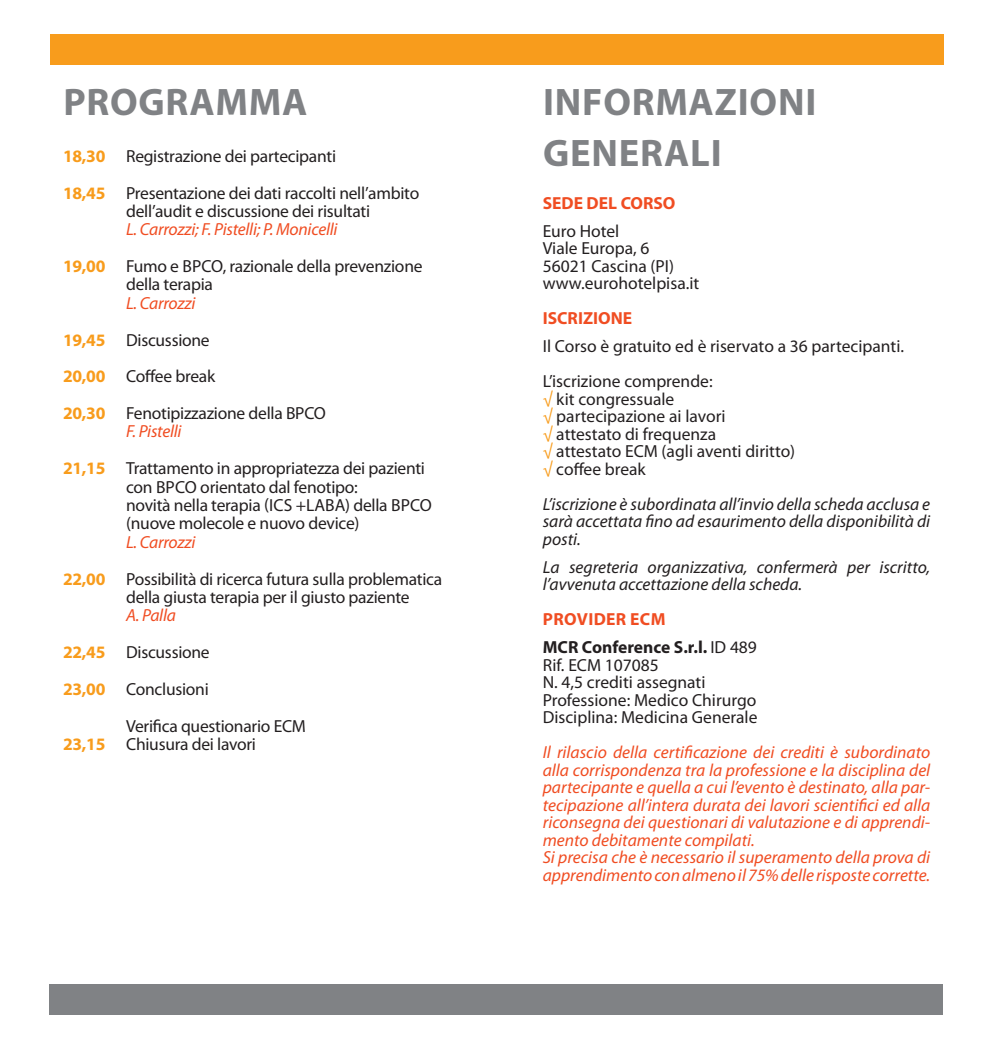
<style>
.page{position:relative;width:993px;height:1042px;background:#fff}
.page>*{position:absolute;margin:0;border:0;box-sizing:border-box;transform-origin:0 0}
.t1{font:700 38.5px "Myriad Pro";letter-spacing:.02em;color:#808285}
.t2{font:17.5px/18.4px "Myriad Pro";letter-spacing:-.015em;color:#231f20}
.t3{font:italic 17.5px/17.5px "Myriad Pro";color:#f04d22;text-align:justify}
.t4{font:italic 17.5px/17.5px "Myriad Pro";color:#231f20}
.t5{font:700 17.5px "Myriad Pro";color:#231f20}
.t6{font:700 17.5px "Myriad Pro";color:#f04d22}
.t7{font:700 17.5px "Myriad Pro";letter-spacing:.02em;color:#f04d22}
.s1{font-weight:700;color:#f89c1c}
.s2{color:#f89c1c}
.s3{font-weight:400}
</style>
<div class="page">
<div style="left:50px;top:984px;width:893px;height:30px;background:#808285"></div>
<div style="left:50px;top:34px;width:893px;height:30px;background:#f89c1c"></div>
<p class="t1" style="left:63px;top:77px;width:245px">PROGRAMMA</p>
<p class="t2" style="left:63px;top:146px;width:274px"><span class="s1">18,30</span> Registrazione dei partecipanti</p>
<p class="t2" style="left:126px;top:183px;width:294px;text-indent:-63px"><span class="s1">18,45</span> Presentazione dei dati raccolti nell’ambito dell’audit e discussione dei risultati</p>
<p class="t3" style="left:126px;top:220px;width:213px">L. Carrozzi; F. Pistelli; P. Monicelli</p>
<p class="t2" style="left:126px;top:257px;width:298px;text-indent:-63px"><span class="s1">19,00</span> Fumo e BPCO, razionale della prevenzione della terapia</p>
<p class="t3" style="left:126px;top:294px;width:71px">L. Carrozzi</p>
<p class="t2" style="left:63px;top:330px;width:148px"><span class="s1">19,45</span> Discussione</p>
<p class="t2" style="left:63px;top:367px;width:154px"><span class="s1">20,00</span> Coffee break</p>
<p class="t2" style="left:63px;top:404px;width:264px"><span class="s1">20,30</span> Fenotipizzazione della BPCO</p>
<p class="t3" style="left:126px;top:422px;width:57px">F. Pistelli</p>
<p class="t2" style="left:63px;top:459px;width:363px;text-align:center"><span class="s1">21,15</span> Trattamento in appropriatezza dei pazienti con BPCO orientato dal fenotipo:</p>
<p class="t2" style="left:126px;top:496px;width:307px">novità nella terapia (ICS +LABA) della BPCO (nuove molecole e nuovo device)</p>
<p class="t3" style="left:126px;top:533px;width:71px">L. Carrozzi</p>
<p class="t2" style="left:126px;top:569px;width:317px;text-indent:-63px"><span class="s1">22,00</span> Possibilità di ricerca futura sulla problematica della giusta terapia per il giusto paziente</p>
<p class="t3" style="left:126px;top:606px;width:51px">A. Palla</p>
<p class="t2" style="left:63px;top:643px;width:148px"><span class="s1">22,45</span> Discussione</p>
<p class="t2" style="left:63px;top:679px;width:147px"><span class="s1">23,00</span> Conclusioni</p>
<p class="t2" style="left:126px;top:716px;width:181px">Verifica questionario ECM</p>
<p class="t2" style="left:63px;top:734px;width:194px"><span class="s1">23,15</span> Chiusura dei lavori</p>
<p class="t1" style="left:543px;top:77px;width:275px">INFORMAZIONI</p>
<p class="t1" style="left:543px;top:128px;width:180px">GENERALI</p>
<p class="t6" style="left:542px;top:191px;width:134px">SEDE DEL CORSO</p>
<p class="t2" style="left:542px;top:221px;width:78px">Euro Hotel</p>
<p class="t2" style="left:542px;top:239px;width:108px">Viale Europa, 6</p>
<p class="t2" style="left:542px;top:256px;width:133px">56021 Cascina (PI)</p>
<p class="t2" style="left:542px;top:274px;width:158px">www.eurohotelpisa.it</p>
<p class="t6" style="left:542px;top:307px;width:91px">ISCRIZIONE</p>
<p class="t2" style="left:542px;top:337px;width:362px">Il Corso è gratuito ed è riservato a 36 partecipanti.</p>
<p class="t2" style="left:542px;top:372px;width:171px">L’iscrizione comprende:</p>
<p class="t2" style="left:542px;top:389px;width:133px"><span class="s2">√</span> kit congressuale</p>
<p class="t2" style="left:542px;top:407px;width:184px"><span class="s2">√</span> partecipazione ai lavori</p>
<p class="t2" style="left:542px;top:424px;width:175px"><span class="s2">√</span> attestato di frequenza</p>
<p class="t2" style="left:542px;top:442px;width:254px"><span class="s2">√</span> attestato ECM (agli aventi diritto)</p>
<p class="t2" style="left:542px;top:459px;width:105px"><span class="s2">√</span> coffee break</p>
<p class="t4" style="left:542px;top:495px;width:389px">L’iscrizione è subordinata all’invio della scheda acclusa e</p>
<p class="t4" style="left:542px;top:512px;width:389px">sarà accettata fino ad esaurimento della disponibilità di posti.</p>
<p class="t4" style="left:542px;top:558px;width:389px">La segreteria organizzativa, confermerà per iscritto,</p>
<p class="t4" style="left:542px;top:575px;width:261px">l’avvenuta accettazione della scheda.</p>
<p class="t7" style="left:542px;top:608px;width:124px">PROVIDER ECM</p>
<p class="t5" style="left:542px;top:636px;width:216px">MCR Conference S.r.l. <span class="s3">ID 489</span></p>
<p class="t2" style="left:542px;top:655px;width:117px">Rif. ECM 107085</p>
<p class="t2" style="left:542px;top:673px;width:164px">N. 4,5 crediti assegnati</p>
<p class="t2" style="left:542px;top:690px;width:215px">Professione: Medico Chirurgo</p>
<p class="t2" style="left:542px;top:708px;width:216px">Disciplina: Medicina Generale</p>
<p class="t3" style="left:542px;top:743px;width:389px">Il rilascio della certificazione dei crediti è subordinato alla corrispondenza tra la professione e la disciplina del partecipante e quella a cui l’evento è destinato, alla par&shy;tecipazione all’intera durata dei lavori scientifici ed alla riconsegna dei questionari di valutazione e di apprendi&shy;mento debitamente compilati.</p>
<p class="t3" style="left:542px;top:848px;width:389px">Si precisa che è necessario il superamento della prova di apprendimento con almeno il 75% delle risposte corrette.</p>
</div>
